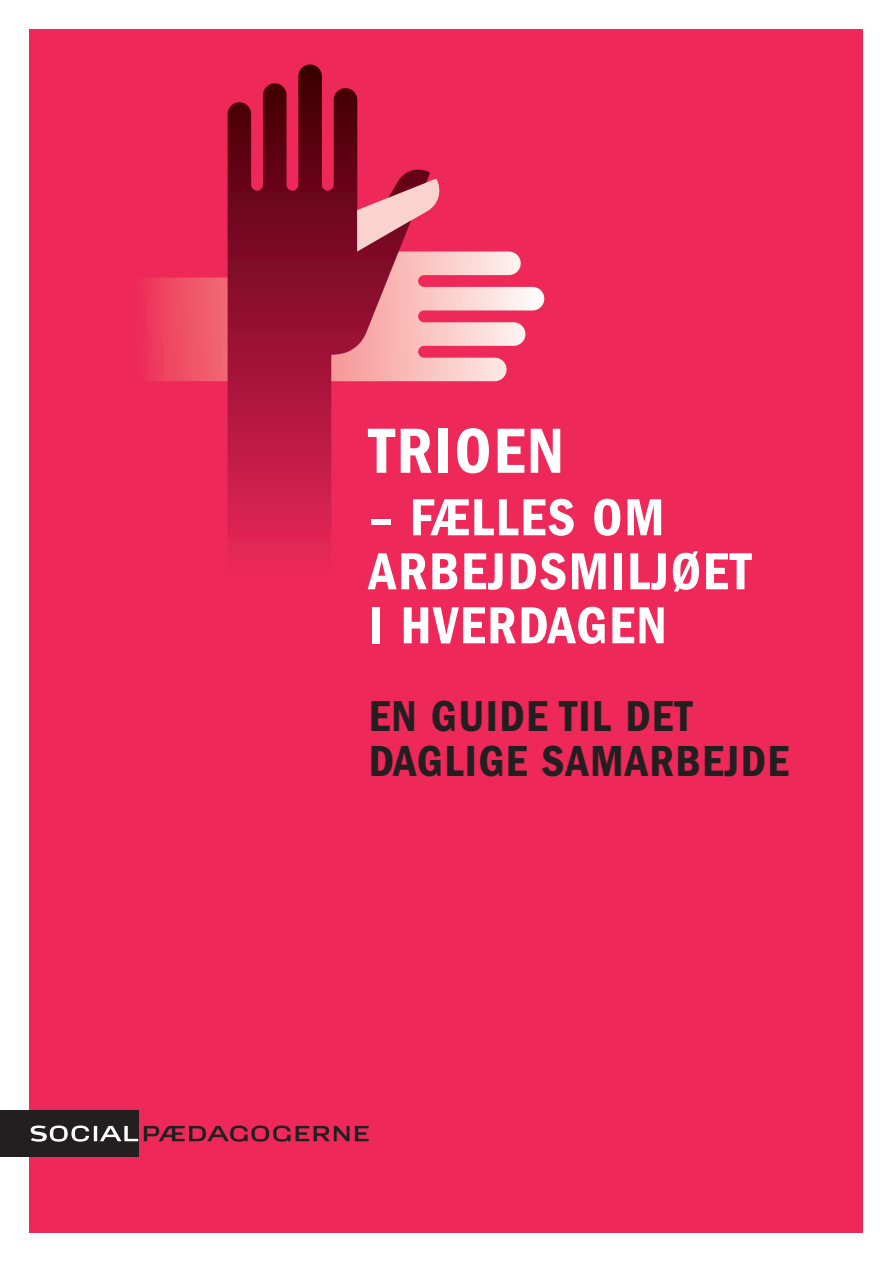
<style>
.page{position:relative;width:893px;height:1263px;background:#fff}
.page>*{position:absolute;margin:0;border:0;box-sizing:border-box;transform-origin:0 0}
.t1{font:66px "ITC Franklin Gothic Std Dm Cd";letter-spacing:.03em;color:#fff}
.t2{font:54px/54px "ITC Franklin Gothic Std Dm Cd";letter-spacing:.03em;color:#fff}
.t3{font:45px/45px "ITC Franklin Gothic Std Dm Cd";letter-spacing:.03em;color:#231f20}
</style>
<div class="page">
<div style="left:30px;top:30px;width:833px;height:1203px;background:#ee2858"></div>
<svg style="left:146px;top:179px;width:398px;height:202px"></svg>
<svg style="left:228px;top:65px;width:202px;height:484px"></svg>
<svg style="left:357px;top:179px;width:86px;height:73px"></svg>
<div style="left:0;top:1110px;width:138px;height:47px;background:#231f20"></div>
<hr style="left:94px;top:1126px;width:3px;height:15px;background:#fff">
<svg style="left:100px;top:1126px;width:38px;height:15px"></svg>
<svg style="left:31px;top:1125px;width:58px;height:17px"></svg>
<svg style="left:355px;top:1126px;width:14px;height:15px"></svg>
<svg style="left:144px;top:1125px;width:205px;height:17px"></svg>
<p class="t1" style="left:369px;top:413px;width:197px">TRIOEN</p>
<p class="t2" style="left:369px;top:491px;width:384px">– FÆLLES OM<br>ARBEJDSMILJØET<br>I HVERDAGEN</p>
<p class="t3" style="left:369px;top:694px;width:422px">EN GUIDE TIL DET<br>DAGLIGE SAMARBEJDE</p>
</div>
